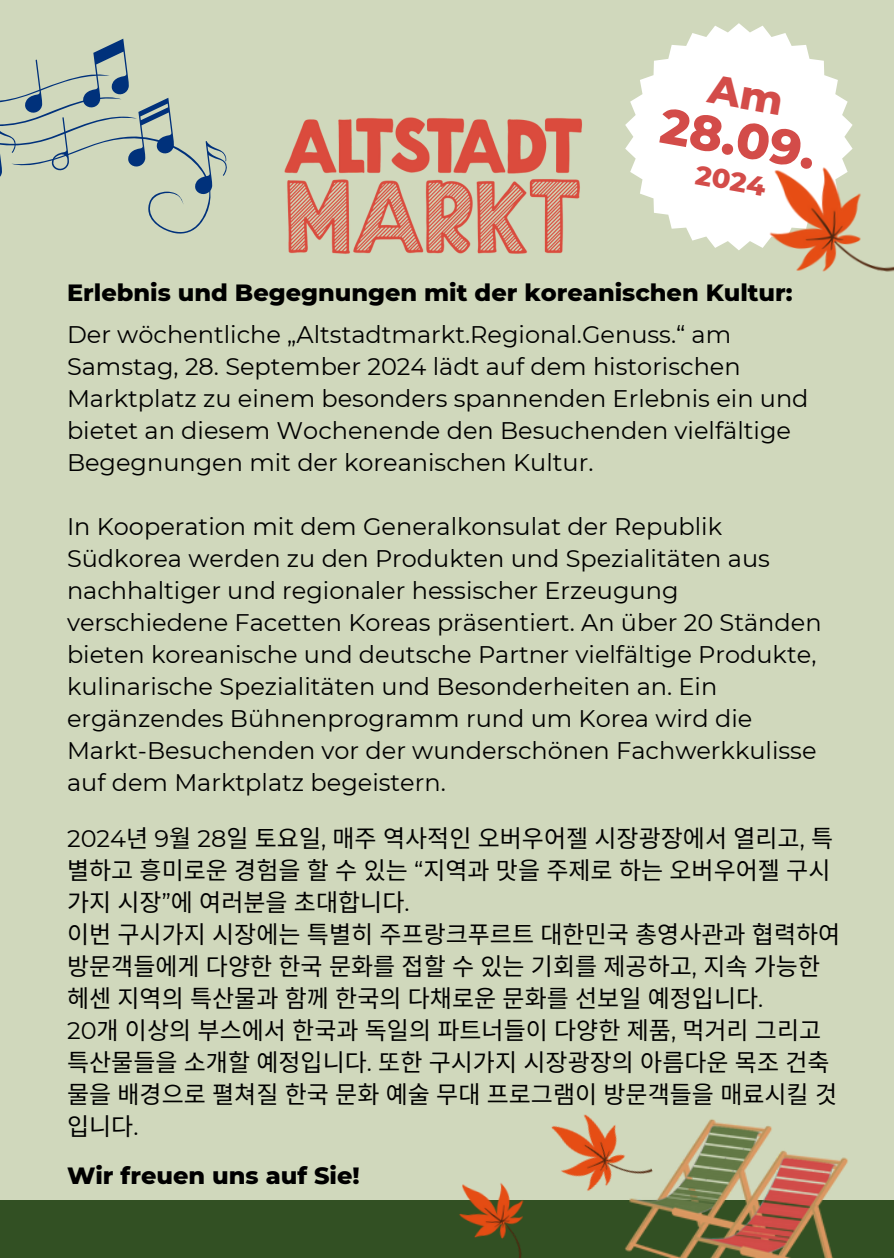
<style>
.page{position:relative;width:894px;height:1258px;background:#fff}
.page>*{position:absolute;margin:0;border:0;box-sizing:border-box;transform-origin:0 0}
.t1{font:800 49.5px "Montserrat";color:#d34c49}
.t2{font:800 27.3px "Montserrat";color:#d34c49}
.t3{font:24px/32.1px "Montserrat";color:#000}
.t4{font:24px/32.1px "Noto Sans CJ Ksc";color:#000}
.t5{font:800 24px "Montserrat";color:#000}
.s1{font-family:"Montserrat"}
</style>
<div class="page">
<div style="left:0;top:0;width:893px;height:1258px;background:#d0d8bc"></div>
<div style="left:0;top:1201px;width:386px;height:57px;background:#325023"></div>
<svg style="left:0;top:38px;width:227px;height:195px"></svg>
<img style="left:284px;top:117px;width:298px;height:137px">
<img style="left:698px;top:1119px;width:195px;height:139px">
<svg style="left:670px;top:23px;width:138px;height:30px;fill:#fff"></svg>
<img style="left:625px;top:53px;width:268px;height:219px">
<img style="left:386px;top:1183px;width:115px;height:75px">
<img style="left:501px;top:1114px;width:197px;height:144px">
<div style="left:705px;top:73px;width:76px;height:42px;background:#fff"></div>
<p class="t1" style="left:666px;top:95px;width:158px;rotate:10deg">28.09.</p>
<p class="t2" style="left:698px;top:158px;width:72px;rotate:10deg">2024</p>
<p class="t5" style="left:67px;top:278px;width:727px">Erlebnis und Begegnungen mit der koreanischen Kultur:</p>
<p class="t3" style="left:67px;top:318px;width:742px">Der wöchentliche „Altstadtmarkt.Regional.Genuss.“ am Samstag, 28. September 2024 lädt auf dem historischen Marktplatz zu einem besonders spannenden Erlebnis ein und bietet an diesem Wochenende den Besuchenden vielfältige Begegnungen mit der koreanischen Kultur.</p>
<p class="t3" style="left:67px;top:510px;width:755px">In Kooperation mit dem Generalkonsulat der Republik Südkorea werden zu den Produkten und Spezialitäten aus nachhaltiger und regionaler hessischer Erzeugung verschiedene Facetten Koreas präsentiert. An über 20 Ständen bieten koreanische und deutsche Partner vielfältige Produkte, kulinarische Spezialitäten und Besonderheiten an. Ein ergänzendes Bühnenprogramm rund um Korea wird die Markt-Besuchenden vor der wunderschönen Fachwerkkulisse auf dem Marktplatz begeistern.</p>
<h1 class="t4" style="left:67px;top:821px;width:767px"><span class="s1">2024</span>년 <span class="s1">9</span>월 <span class="s1">28</span>일 토요일<span class="s1">,</span> 매주 역사적인 오버우어젤 시장광장에서 열리고<span class="s1">,</span> 특 별하고 흥미로운 경험을 할 수 있는 <span class="s1">“</span>지역과 맛을 주제로 하는 오버우어젤 구시</h1>
<p class="t4" style="left:67px;top:885px;width:774px">가지 시장<span class="s1">”</span>에 여러분을 초대합니다<span class="s1">.<br></span>이번 구시가지 시장에는 특별히 주프랑크푸르트 대한민국 총영사관과 협력하여 방문객들에게 다양한 한국 문화를 접할 수 있는 기회를 제공하고<span class="s1">,</span> 지속 가능한</p>
<h2 class="t4" style="left:67px;top:981px;width:755px">헤센 지역의 특산물과 함께 한국의 다채로운 문화를 선보일 예정입니다<span class="s1">.<br>20</span>개 이상의 부스에서 한국과 독일의 파트너들이 다양한 제품<span class="s1">,</span> 먹거리 그리고</h2>
<p class="t4" style="left:67px;top:1045px;width:771px">특산물들을 소개할 예정입니다<span class="s1">.</span> 또한 구시가지 시장광장의 아름다운 목조 건축 물을 배경으로 펼쳐질 한국 문화 예술 무대 프로그램이 방문객들을 매료시킬 것</p>
<p class="t4" style="left:67px;top:1109px;width:73px">입니다<span class="s1">.</span></p>
<p class="t5" style="left:67px;top:1161px;width:294px">Wir freuen uns auf Sie!</p>
</div>
